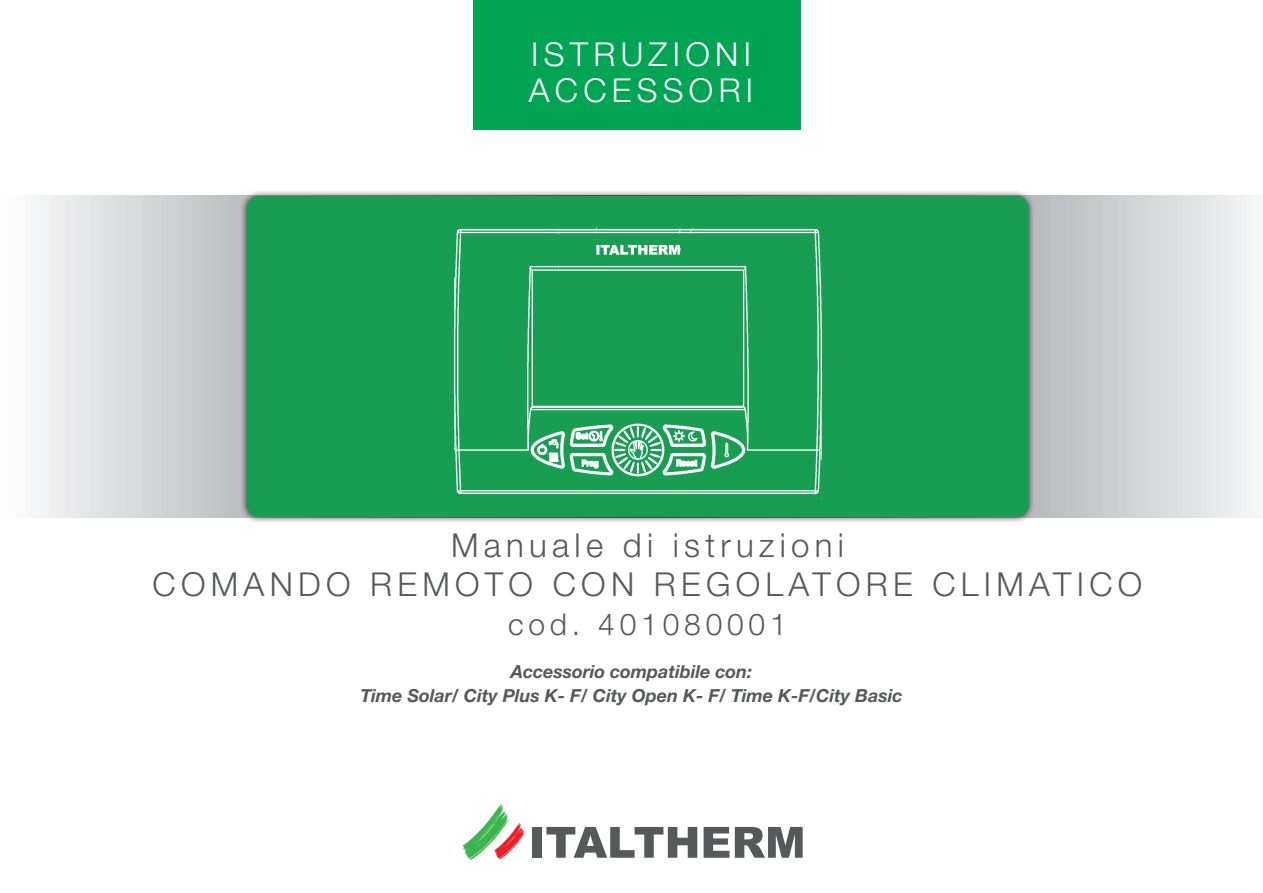
<style>
.page{position:relative;width:1263px;height:893px;background:#fff}
.page>*{position:absolute;margin:0;border:0;box-sizing:border-box;transform-origin:0 0}
.t1{font:300 33px/39.6px "Helvetica Neue LT Std";letter-spacing:.16em;color:#57585a;text-align:center}
.t2{font:300 33px/36px "Helvetica Neue LT Std";letter-spacing:.16em;color:#fff}
.t3{font:300 30px "Helvetica Neue LT Std";letter-spacing:.16em;color:#57585a}
.t4{font:italic 700 18px/23.5px "Helvetica Neue LT Std";color:#57585a;text-align:center}
</style>
<div class="page">
<div style="left:473px;top:0;width:327px;height:130px;background:#00a553"></div>
<svg style="left:36px;top:196px;width:1221px;height:321px;background:#d7d8d9"></svg>
<div style="left:240px;top:190px;width:796px;height:334px;background:#231f20;opacity:.75"></div>
<div style="left:247px;top:196px;width:782px;height:321px;background:#179e52;border-radius:13px"></div>
<div style="left:532px;top:827px;width:10px;height:31px;background:#57585a"></div>
<svg style="left:546px;top:827px;width:151px;height:31px"></svg>
<svg style="left:704px;top:827px;width:25px;height:31px"></svg>
<svg style="left:735px;top:827px;width:68px;height:31px"></svg>
<svg style="left:462px;top:803px;width:63px;height:57px"></svg>
<img style="left:454px;top:210px;width:368px;height:290px">
<h1 class="t2" style="left:529px;top:36px;width:226px">ISTRUZIONI<br>ACCESSORI</h1>
<h1 class="t1" style="left:153px;top:525px;width:991px">Manuale di istruzioni<br>COMANDO REMOTO CON REGOLATORE CLIMATICO</h1>
<h2 class="t3" style="left:508px;top:606px;width:280px">cod. 401080001</h2>
<p class="t4" style="left:361px;top:660px;width:543px">Accessorio compatibile con:<br>Time Solar/ City Plus K- F/ City Open K- F/ Time K-F/City Basic</p>
</div>
